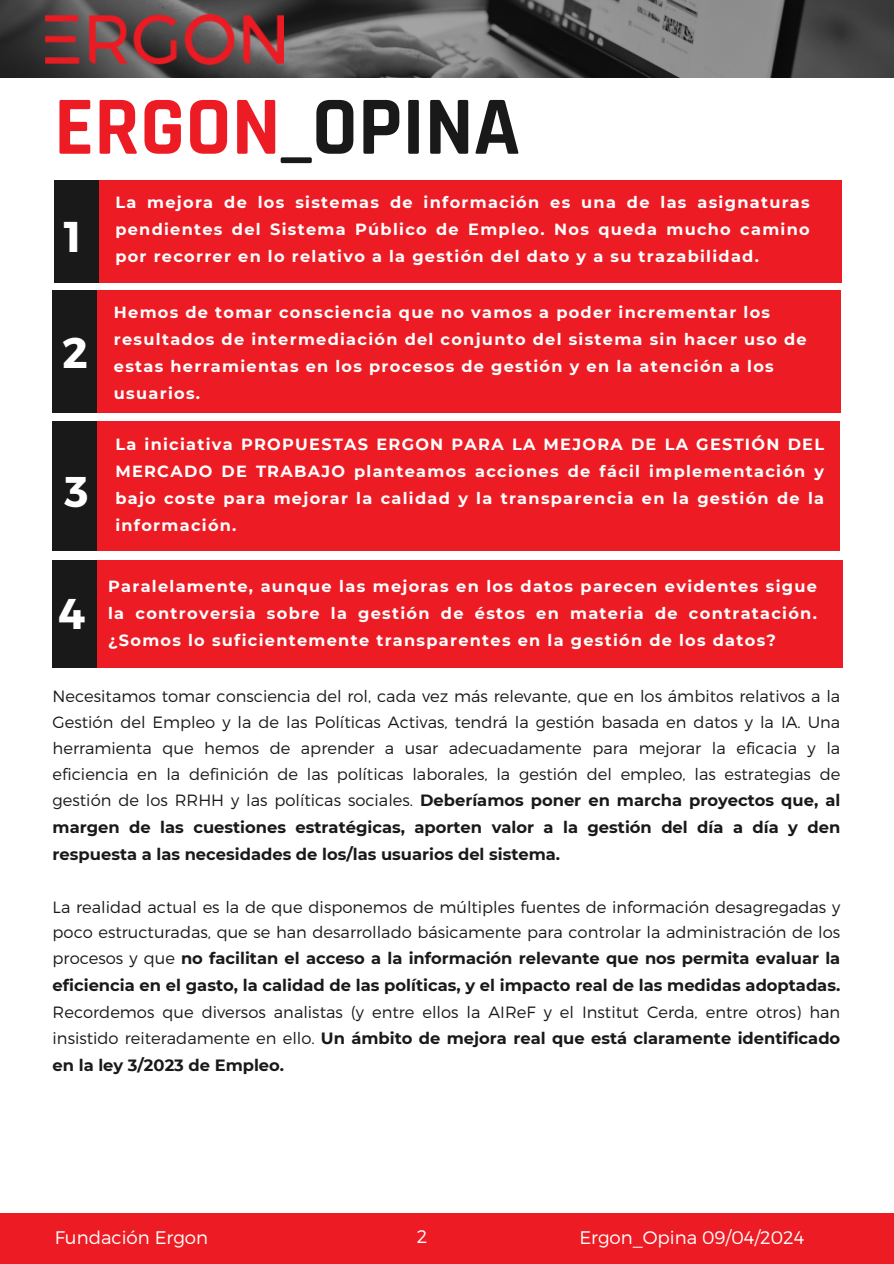
<style>
.page{position:relative;width:894px;height:1264px;background:#fff}
.page>*{position:absolute;margin:0;border:0;box-sizing:border-box;transform-origin:0 0}
.t1{font:700 83.7px "Rajdhani";color:#191919}
.t2{font:700 42.9px "Montserrat";color:#fff}
.t3{font:300 18.15px "Montserrat";color:#fff}
.t4{font:300 16.35px/26.2px "Montserrat";color:#191919;text-align:justify}
.t5{font:700 16.2px/27px "Montserrat";letter-spacing:.08em;color:#fff;text-align:justify}
.s1{color:#ed1c24}
.s2{font-weight:700}
</style>
<div class="page">
<div style="left:0;top:1213px;width:893px;height:50px;background:#ed1c24"></div>
<img style="left:0;top:0;width:893px;height:78px">
<div style="left:55px;top:180px;width:786px;height:102px;background:#ed1c24"></div>
<div style="left:53px;top:290px;width:787px;height:123px;background:#ed1c24"></div>
<div style="left:54px;top:180px;width:45px;height:102px;background:#191919"></div>
<div style="left:53px;top:290px;width:44px;height:123px;background:#191919"></div>
<div style="left:53px;top:422px;width:787px;height:129px;background:#ed1c24"></div>
<div style="left:53px;top:422px;width:44px;height:129px;background:#191919"></div>
<img style="left:46px;top:14px;width:237px;height:50px">
<div style="left:55px;top:560px;width:787px;height:107px;background:#ed1c24"></div>
<div style="left:53px;top:560px;width:44px;height:107px;background:#191919"></div>
<p class="t1" style="left:54px;top:76px;width:467px"><span class="s1">ERGON</span>_OPINA</p>
<h3 class="t2" style="left:64px;top:208px;width:19px">1</h3>
<p class="t2" style="left:62px;top:325px;width:27px">2</p>
<p class="t2" style="left:64px;top:463px;width:25px">3</p>
<p class="t2" style="left:58px;top:586px;width:29px">4</p>
<h3 class="t5" style="left:115px;top:188px;width:695px">La mejora de los sistemas de información es una de las asignaturas pendientes del Sistema Público de Empleo. Nos queda mucho camino por recorrer en lo relativo a la gestión del dato y a su trazabilidad.</h3>
<p class="t5" style="left:114px;top:298px;width:694px;text-align:left">Hemos de tomar consciencia que no vamos a poder incrementar los resultados de intermediación del conjunto del sistema sin hacer uso de estas herramientas en los procesos de gestión y en la atención a los usuarios.</p>
<p class="t5" style="left:115px;top:430px;width:710px">La iniciativa PROPUESTAS ERGON PARA LA MEJORA DE LA GESTIÓN DEL MERCADO DE TRABAJO planteamos acciones de fácil implementación y bajo coste para mejorar la calidad y la transparencia en la gestión de la información.</p>
<h1 class="t5" style="left:108px;top:572px;width:710px">Paralelamente, aunque las mejoras en los datos parecen evidentes sigue la controversia sobre la gestión de éstos en materia de contratación. ¿Somos lo suficientemente transparentes en la gestión de los datos?</h1>
<p class="t4" style="left:53px;top:682px;width:789px">Necesitamos tomar consciencia del rol, cada vez más relevante, que en los ámbitos relativos a la Gestión del Empleo y la de las Políticas Activas, tendrá la gestión basada en datos y la IA. Una herramienta que hemos de aprender a usar adecuadamente para mejorar la eficacia y la eficiencia en la definición de las políticas laborales, la gestión del empleo, las estrategias de gestión de los RRHH y las políticas sociales. <span class="s2">Deberíamos poner en marcha proyectos que, al margen de las cuestiones estratégicas, aporten valor a la gestión del día a día y den respuesta a las necesidades de los/las usuarios del sistema.</span></p>
<h3 class="t4" style="left:53px;top:892px;width:789px">La realidad actual es la de que disponemos de múltiples fuentes de información desagregadas y poco estructuradas, que se han desarrollado básicamente para controlar la administración de los procesos y que <span class="s2">no facilitan el acceso a la información relevante que nos permita evaluar la eficiencia en el gasto, la calidad de las políticas, y el impacto real de las medidas adoptadas.<br></span>Recordemos que diversos analistas (y entre ellos la AIReF y el Institut Cerda, entre otros) han insistido reiteradamente en ello. <span class="s2">Un ámbito de mejora real que está claramente identificado en la ley 3/2023 de Empleo.</span></h3>
<h3 class="t3" style="left:55px;top:1225px;width:155px">Fundación Ergon</h3>
<p class="t3" style="left:416px;top:1224px;width:12px">2</p>
<h2 class="t3" style="left:579px;top:1225px;width:226px">Ergon_Opina 09/04/2024</h2>
</div>
